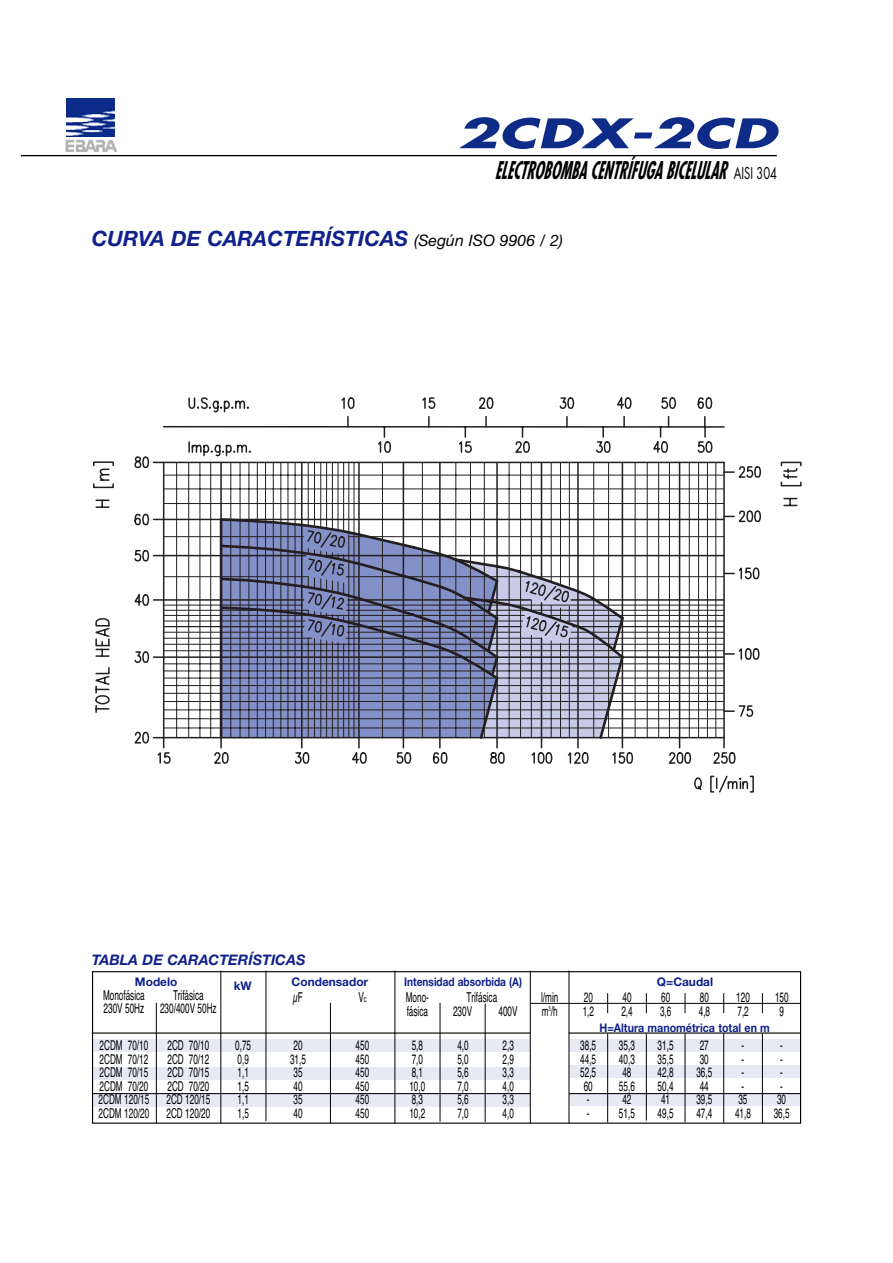
<style>
.page{position:relative;width:893px;height:1263px;background:#fff}
.page>*{position:absolute;margin:0;border:0;box-sizing:border-box;transform-origin:0 0}
.t1{font:italic 700 39.6px "Futura Std";color:#0e2b88;scale:1.5 1}
.t2{font:italic 700 condensed 23.7px "Futura Std";color:#000;scale:.65 1}
.t3{font:italic 700 21.15px "Helvetica Neue";color:#10218b}
.t4{font:italic 700 14.55px "Helvetica Neue";color:#10218b}
.t5{font:13.65px/13.6px "Helvetica";color:#000;scale:.6 1}
.t6{font:700 11.85px "Helvetica Neue";color:#10218b}
.t7{font:700 11.85px "Helvetica Neue";color:#10218b;scale:.9 1}
.t8{font:700 11.85px "Helvetica Neue";color:#10218b;scale:.85 1}
.s1{font-weight:400;font-style:normal;font-stretch:normal;font-size:15.9px}
.s2{font-weight:400;font-size:15.9px;color:#000}
.s3{font-size:9.3px}
</style>
<div class="page">
<hr style="left:21px;top:155px;width:756px;height:1px;background:#000">
<img style="left:66px;top:99px;width:49px;height:37px">
<img style="left:66px;top:140px;width:50px;height:11px">
<div style="left:92px;top:1039px;width:438px;height:13px;background:#e7e9f4"></div>
<div style="left:569px;top:1039px;width:231px;height:13px;background:#e7e9f4"></div>
<div style="left:569px;top:1093px;width:231px;height:12px;background:#e7e9f4"></div>
<div style="left:569px;top:1066px;width:231px;height:12px;background:#e7e9f4"></div>
<div style="left:92px;top:1067px;width:438px;height:12px;background:#e7e9f4"></div>
<div style="left:92px;top:1094px;width:438px;height:13px;background:#e7e9f4"></div>
<div style="left:92px;top:971px;width:709px;height:153px;border:1px solid #000"></div>
<hr style="left:156px;top:1003px;width:1px;height:120px;background:#000">
<hr style="left:220px;top:970px;width:1px;height:153px;background:#000">
<hr style="left:266px;top:970px;width:1px;height:151px;background:#000">
<hr style="left:330px;top:1003px;width:1px;height:120px;background:#000">
<hr style="left:394px;top:970px;width:1px;height:153px;background:#000">
<hr style="left:440px;top:1003px;width:1px;height:119px;background:#000">
<hr style="left:485px;top:1003px;width:1px;height:119px;background:#000">
<hr style="left:530px;top:970px;width:1px;height:153px;background:#000">
<hr style="left:569px;top:970px;width:1px;height:153px;background:#000">
<hr style="left:607px;top:1034px;width:1px;height:88px;background:#000">
<hr style="left:646px;top:1034px;width:1px;height:86px;background:#000">
<hr style="left:685px;top:1034px;width:1px;height:88px;background:#000">
<hr style="left:723px;top:1034px;width:1px;height:88px;background:#000">
<hr style="left:762px;top:1034px;width:1px;height:89px;background:#000">
<svg style="left:607px;top:993px;width:1px;height:20px"></svg>
<svg style="left:646px;top:993px;width:1px;height:20px"></svg>
<svg style="left:685px;top:993px;width:1px;height:20px"></svg>
<svg style="left:723px;top:993px;width:1px;height:20px"></svg>
<svg style="left:762px;top:993px;width:1px;height:20px"></svg>
<hr style="left:530px;top:1003px;width:270px;height:1px;background:#000">
<hr style="left:569px;top:1032px;width:231px;height:2px;background:#000">
<hr style="left:92px;top:1032px;width:438px;height:2px;background:#000">
<svg style="left:163px;top:397px;width:562px;height:60px"></svg>
<svg style="left:93px;top:461px;width:708px;height:332px"></svg>
<hr style="left:348px;top:462px;width:1px;height:276px;background:#231f20">
<hr style="left:354px;top:462px;width:1px;height:276px;background:#231f20">
<hr style="left:346px;top:610px;width:378px;height:1px;background:#231f20">
<hr style="left:546px;top:615px;width:178px;height:1px;background:#231f20">
<hr style="left:567px;top:621px;width:157px;height:1px;background:#231f20">
<hr style="left:571px;top:632px;width:153px;height:1px;background:#231f20">
<hr style="left:569px;top:638px;width:155px;height:1px;background:#231f20">
<hr style="left:164px;top:644px;width:560px;height:1px;background:#231f20">
<hr style="left:164px;top:650px;width:560px;height:1px;background:#231f20">
<hr style="left:573px;top:626px;width:151px;height:1px;background:#231f20">
<svg style="left:218px;top:517px;width:408px;height:224px"></svg>
<hr style="left:164px;top:536px;width:139px;height:1px;background:#231f20">
<hr style="left:320px;top:462px;width:1px;height:65px;background:#231f20">
<hr style="left:326px;top:462px;width:1px;height:66px;background:#231f20">
<hr style="left:332px;top:462px;width:1px;height:67px;background:#231f20">
<hr style="left:338px;top:462px;width:1px;height:68px;background:#231f20">
<hr style="left:343px;top:462px;width:1px;height:69px;background:#231f20">
<hr style="left:314px;top:462px;width:1px;height:64px;background:#231f20">
<hr style="left:308px;top:462px;width:1px;height:63px;background:#231f20">
<hr style="left:154px;top:555px;width:152px;height:1px;background:#231f20">
<hr style="left:164px;top:576px;width:144px;height:1px;background:#231f20">
<hr style="left:154px;top:599px;width:150px;height:2px;background:#231f20">
<hr style="left:164px;top:605px;width:139px;height:1px;background:#231f20">
<hr style="left:164px;top:610px;width:144px;height:1px;background:#231f20">
<hr style="left:164px;top:626px;width:140px;height:1px;background:#231f20">
<hr style="left:164px;top:621px;width:141px;height:1px;background:#231f20">
<hr style="left:164px;top:632px;width:139px;height:1px;background:#231f20">
<hr style="left:164px;top:638px;width:148px;height:1px;background:#231f20">
<hr style="left:154px;top:519px;width:570px;height:1px;background:#231f20">
<hr style="left:349px;top:536px;width:375px;height:1px;background:#231f20">
<hr style="left:323px;top:555px;width:401px;height:1px;background:#231f20">
<hr style="left:346px;top:576px;width:378px;height:1px;background:#231f20">
<hr style="left:560px;top:462px;width:1px;height:122px;background:#231f20">
<hr style="left:569px;top:462px;width:1px;height:124px;background:#231f20">
<hr style="left:551px;top:462px;width:1px;height:119px;background:#231f20">
<hr style="left:541px;top:462px;width:1px;height:117px;background:#231f20">
<hr style="left:531px;top:462px;width:1px;height:114px;background:#231f20">
<svg style="left:307px;top:549px;width:315px;height:188px;background:#8489a7"></svg>
<hr style="left:164px;top:615px;width:360px;height:1px;background:#231f20">
<hr style="left:571px;top:599px;width:153px;height:2px;background:#231f20">
<hr style="left:347px;top:605px;width:377px;height:1px;background:#231f20">
<hr style="left:92px;top:1093px;width:438px;height:1px;background:#000">
<hr style="left:569px;top:1093px;width:231px;height:1px;background:#000">
<h1 class="t1" style="left:457px;top:116px;width:214px">2CDX-2CD</h1>
<h2 class="t2" style="left:495px;top:160px;width:435px">ELECTROBOMBA CENTRÍFUGA BICELULAR <span class="s1">AISI 304</span></h2>
<h3 class="t3" style="left:92px;top:231px;width:473px">CURVA DE CARACTERÍSTICAS <span class="s2">(Según ISO 9906 / 2)</span></h3>
<p class="t4" style="left:92px;top:954px;width:215px">TABLA DE CARACTERÍSTICAS</p>
<p class="t6" style="left:135px;top:978px;width:44px">Modelo</p>
<p class="t6" style="left:234px;top:982px;width:20px">kW</p>
<p class="t6" style="left:292px;top:978px;width:78px">Condensador</p>
<p class="t8" style="left:404px;top:978px;width:140px">Intensidad absorbida (A)</p>
<p class="t6" style="left:657px;top:978px;width:58px">Q=Caudal</p>
<p class="t5" style="left:103px;top:989px;width:71px">Monofásica<br>230V 50Hz</p>
<p class="t5" style="left:99px;top:1039px;width:86px;text-align:justify">2CDM 70/10<br>2CDM 70/12<br>2CDM 70/15<br>2CDM 70/20<br>2CDM 120/15<br>2CDM 120/20</p>
<p class="t5" style="left:173px;top:989px;width:53px">Trifásica</p>
<p class="t5" style="left:293px;top:992px;width:18px">µF</p>
<p class="t5" style="left:358px;top:992px;width:15px">V<span class="s3">c</span></p>
<p class="t5" style="left:160px;top:1003px;width:96px">230/400V 50Hz</p>
<p class="t5" style="left:166px;top:1039px;width:75px;text-align:justify">2CD 70/10<br>2CD 70/12<br>2CD 70/15<br>2CD 70/20<br>2CD 120/15<br>2CD 120/20</p>
<p class="t5" style="left:235px;top:1039px;width:28px">0,75<br>0,9<br>1,1<br>1,5<br>1,1<br>1,5</p>
<p class="t5" style="left:409px;top:1039px;width:28px">5,8<br>7,0<br>8,1<br>10,0<br>8,3<br>10,2</p>
<p class="t5" style="left:457px;top:1039px;width:20px;text-align:justify">4,0<br>5,0<br>5,6<br>7,0<br>5,6<br>7,0</p>
<p class="t5" style="left:502px;top:1039px;width:20px;text-align:justify">2,3<br>2,9<br>3,3<br>4,0<br>3,3<br>4,0</p>
<p class="t5" style="left:580px;top:1039px;width:28px;text-align:center">38,5<br>44,5<br>52,5<br>60<br>-<br>-</p>
<p class="t5" style="left:619px;top:1039px;width:28px">35,3<br>40,3<br>48<br>55,6<br>42<br>51,5</p>
<p class="t5" style="left:658px;top:1039px;width:28px">31,5<br>35,5<br>42,8<br>50,4<br>41<br>49,5</p>
<p class="t5" style="left:696px;top:1039px;width:28px">27<br>30<br>36,5<br>44<br>39,5<br>47,4</p>
<p class="t5" style="left:735px;top:1039px;width:28px;text-align:center">-<br>-<br>-<br>-<br>35<br>41,8</p>
<p class="t5" style="left:774px;top:1039px;width:28px;text-align:center">-<br>-<br>-<br>-<br>30<br>36,5</p>
<p class="t5" style="left:406px;top:992px;width:40px">Mono&shy;fásica</p>
<p class="t5" style="left:467px;top:992px;width:53px">Trifásica</p>
<p class="t5" style="left:541px;top:992px;width:30px">l/min m<sup>3</sup>/h</p>
<p class="t5" style="left:583px;top:992px;width:20px">20<br>1,2</p>
<p class="t5" style="left:621px;top:992px;width:20px">40<br>2,4</p>
<p class="t5" style="left:660px;top:992px;width:20px">60<br>3,6</p>
<p class="t5" style="left:699px;top:992px;width:20px">80<br>4,8</p>
<p class="t5" style="left:736px;top:992px;width:24px">120<br>7,2</p>
<p class="t5" style="left:775px;top:992px;width:24px;text-align:center">150<br>9</p>
<p class="t7" style="left:599px;top:1023px;width:191px">H=Altura manométrica total en m</p>
<p class="t5" style="left:453px;top:1005px;width:33px">230V</p>
<p class="t5" style="left:498px;top:1005px;width:33px">400V</p>
<p class="t5" style="left:290px;top:1039px;width:28px">20<br>31,5<br>35<br>40<br>35<br>40</p>
<p class="t5" style="left:356px;top:1039px;width:24px;text-align:justify">450<br>450<br>450<br>450<br>450<br>450</p>
</div>
